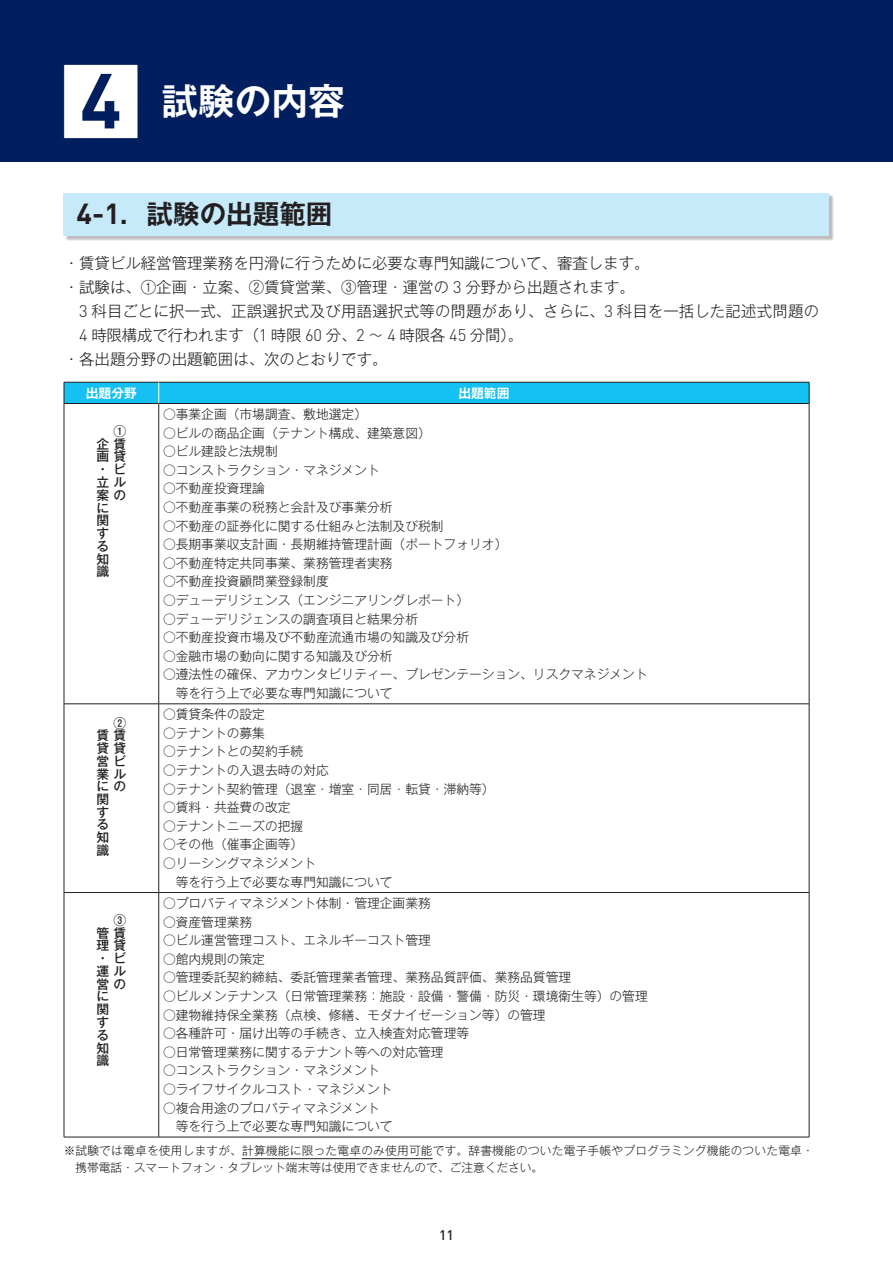
<style>
.page{position:relative;width:893px;height:1263px;background:#fff}
.page>*{position:absolute;margin:0;border:0;box-sizing:border-box;transform-origin:0 0}
.t1{font:700 36.6px "Gothic MB101 Pr 6 De";color:#fff}
.t2{font:700 26.55px "Gothic MB101 Pr 6 De";color:#231f20}
.t3{font:300 15.45px "Gothic MB101 Pr 6";color:#231f20}
.t4{font:500 13.8px "DIN";color:#231f20}
.t5{font:300 12.75px/18.6px "Gothic MB101 Pr 6";color:#231f20}
.t6{font:500 12.75px/12.8px "Gothic MB101 Pr 6";color:#231f20;text-align:right}
.t7{font:700 12.75px "Gothic MB101 Pr 6 De";color:#fff}
.t8{font:300 11.7px/17px "Gothic MB101 Pr 6";letter-spacing:.02em;color:#231f20}
.s1{font-family:"DIN";font-size:76.65px;color:#011e5e}
.s2{font-family:"DIN";font-size:28.65px}
.s3{font-family:"DIN";font-size:16.65px}
</style>
<div class="page">
<div style="left:0;top:0;width:893px;height:161px;background:#011e5e"></div>
<div style="left:63px;top:64px;width:76px;height:75px;background:#fff;border:1px solid #011e5e"></div>
<div style="left:65px;top:194px;width:769px;height:47px;background:#231f20;opacity:.3"></div>
<div style="left:64px;top:193px;width:765px;height:43px;background:#c6eafa"></div>
<hr style="left:64px;top:403px;width:95px;height:1px;background:#231f20">
<hr style="left:64px;top:404px;width:1px;height:300px;background:#231f20">
<hr style="left:159px;top:403px;width:650px;height:1px;background:#231f20">
<hr style="left:158px;top:404px;width:1px;height:300px;background:#231f20">
<hr style="left:809px;top:404px;width:1px;height:300px;background:#231f20">
<hr style="left:64px;top:703px;width:95px;height:1px;background:#231f20">
<hr style="left:64px;top:704px;width:1px;height:188px;background:#231f20">
<hr style="left:159px;top:703px;width:650px;height:1px;background:#231f20">
<hr style="left:158px;top:704px;width:1px;height:188px;background:#231f20">
<hr style="left:809px;top:704px;width:1px;height:188px;background:#231f20">
<hr style="left:64px;top:892px;width:95px;height:1px;background:#231f20">
<hr style="left:64px;top:893px;width:1px;height:244px;background:#231f20">
<hr style="left:159px;top:892px;width:650px;height:1px;background:#231f20">
<hr style="left:158px;top:893px;width:1px;height:244px;background:#231f20">
<hr style="left:809px;top:893px;width:1px;height:244px;background:#231f20">
<hr style="left:64px;top:1137px;width:95px;height:1px;background:#231f20">
<hr style="left:159px;top:1137px;width:650px;height:1px;background:#231f20">
<div style="left:64px;top:382px;width:746px;height:21px;background:#15c0f2"></div>
<hr style="left:242px;top:1158px;width:191px;height:1px;background:#231f20">
<h1 class="t1" style="left:80px;top:71px;width:266px"><span class="s1">4</span> 試験の内容</h1>
<h2 class="t2" style="left:77px;top:192px;width:257px"><span class="s2">4-1</span>．試験の出題範囲</h2>
<p class="t3" style="left:64px;top:251px;width:587px">・賃貸ビル経営管理業務を円滑に行うために必要な専門知識について、審査します。</p>
<p class="t3" style="left:64px;top:275px;width:573px">・試験は、①企画･立案、②賃貸営業、③管理･運営の <span class="s3">3</span> 分野から出題されます。</p>
<p class="t3" style="left:79px;top:299px;width:757px"><span class="s3">3</span> 科目ごとに択一式、正誤選択式及び用語選択式等の問題があり、さらに、<span class="s3">3</span> 科目を一括した記述式問題の　</p>
<p class="t3" style="left:79px;top:322px;width:445px"><span class="s3">4</span> 時限構成で行われます（<span class="s3">1</span> 時限 <span class="s3">60</span> 分、<span class="s3">2</span> ～ <span class="s3">4</span> 時限各 <span class="s3">45</span> 分間）。</p>
<p class="t3" style="left:64px;top:346px;width:325px">・各出題分野の出題範囲は、次のとおりです。</p>
<p class="t7" style="left:86px;top:382px;width:53px">出題分野</p>
<p class="t7" style="left:458px;top:382px;width:53px">出題範囲</p>
<p class="t6" style="left:96px;top:424px;width:31px">①<br>企賃画貸ビ<br>立ル案の</p>
<p class="t5" style="left:163px;top:404px;width:206px">○事業企画（市場調査、敷地選定）</p>
<p class="t5" style="left:163px;top:422px;width:269px">○ビルの商品企画（テナント構成、建築意図）</p>
<p class="t5" style="left:163px;top:441px;width:116px">○ビル建設と法規制</p>
<p class="t5" style="left:163px;top:459px;width:218px">○コンストラクション・マネジメント</p>
<p class="t5" style="left:163px;top:478px;width:104px">○不動産投資理論</p>
<p class="t5" style="left:163px;top:497px;width:231px">○不動産事業の税務と会計及び事業分析</p>
<p class="t5" style="left:163px;top:515px;width:282px">○不動産の証券化に関する仕組みと法制及び税制</p>
<p class="t5" style="left:163px;top:534px;width:346px">○長期事業収支計画・長期維持管理計画（ポートフォリオ）</p>
<p class="t5" style="left:163px;top:552px;width:231px">○不動産特定共同事業、業務管理者実務</p>
<p class="t5" style="left:163px;top:571px;width:167px">○不動産投資顧問業登録制度</p>
<p class="t5" style="left:163px;top:590px;width:308px">○デューデリジェンス（エンジニアリングレポート）</p>
<p class="t5" style="left:163px;top:608px;width:257px">○デューデリジェンスの調査項目と結果分析</p>
<p class="t5" style="left:163px;top:627px;width:308px">○不動産投資市場及び不動産流通市場の知識及び分析</p>
<p class="t5" style="left:163px;top:645px;width:231px">○金融市場の動向に関する知識及び分析</p>
<p class="t5" style="left:163px;top:664px;width:486px">○遵法性の確保、アカウンタビリティー、プレゼンテーション、リスクマネジメント　等を行う上で必要な専門知識について</p>
<p class="t6" style="left:96px;top:462px;width:9px">・</p>
<p class="t6" style="left:96px;top:501px;width:14px;text-align:justify">に関する知識</p>
<p class="t6" style="left:96px;top:716px;width:31px;text-align:left;text-indent:17px">②賃賃貸貸営ビ業ルにの関<br>す<br>る<br>知<br>識</p>
<p class="t5" style="left:163px;top:704px;width:104px">○賃貸条件の設定</p>
<p class="t5" style="left:163px;top:723px;width:104px">○テナントの募集</p>
<p class="t5" style="left:163px;top:741px;width:142px">○テナントとの契約手続</p>
<p class="t5" style="left:163px;top:760px;width:167px">○テナントの入退去時の対応</p>
<p class="t5" style="left:163px;top:778px;width:333px">○テナント契約管理（退室･増室･同居･転貸･滞納等）</p>
<p class="t5" style="left:163px;top:797px;width:129px">○賃料・共益費の改定</p>
<p class="t5" style="left:163px;top:816px;width:142px">○テナントニーズの把握</p>
<p class="t5" style="left:163px;top:834px;width:142px">○その他（催事企画等）</p>
<p class="t5" style="left:163px;top:853px;width:231px">○リーシングマネジメント<br>　等を行う上で必要な専門知識について</p>
<p class="t5" style="left:163px;top:893px;width:269px">○プロパティマネジメント体制・管理企画業務</p>
<p class="t5" style="left:163px;top:911px;width:91px">○資産管理業務</p>
<p class="t5" style="left:163px;top:930px;width:269px">○ビル運営管理コスト、エネルギーコスト管理</p>
<p class="t5" style="left:163px;top:948px;width:104px">○館内規則の策定</p>
<p class="t5" style="left:163px;top:967px;width:410px">○管理委託契約締結、委託管理業者管理、業務品質評価、業務品質管理</p>
<p class="t5" style="left:163px;top:986px;width:486px">○ビルメンテナンス（日常管理業務：施設･設備･警備･防災･環境衛生等）の管理</p>
<p class="t5" style="left:163px;top:1004px;width:384px">○建物維持保全業務（点検､修繕､モダナイゼーション等）の管理</p>
<p class="t5" style="left:163px;top:1023px;width:308px">○各種許可・届け出等の手続き、立入検査対応管理等</p>
<p class="t5" style="left:163px;top:1041px;width:282px">○日常管理業務に関するテナント等への対応管理</p>
<p class="t5" style="left:163px;top:1060px;width:218px">○コンストラクション・マネジメント</p>
<p class="t5" style="left:163px;top:1079px;width:231px">○ライフサイクルコスト・マネジメント</p>
<p class="t5" style="left:163px;top:1097px;width:231px">○複合用途のプロパティマネジメント　等を行う上で必要な専門知識について</p>
<p class="t8" style="left:75px;top:1141px;width:740px;text-indent:-12px">※試験では電卓を使用しますが、計算機能に限った電卓のみ使用可能です。辞書機能のついた電子手帳やプログラミング機能のついた電卓・携帯電話・スマートフォン・タブレット端末等は使用できませんので、ご注意ください。</p>
<p class="t6" style="left:97px;top:913px;width:31px">③<br>管賃理貸ビ<br>運ル営の</p>
<p class="t6" style="left:97px;top:951px;width:9px">・</p>
<p class="t6" style="left:97px;top:989px;width:14px;text-align:justify">に関する知識</p>
<p class="t4" style="left:439px;top:1226px;width:16px">11</p>
</div>
